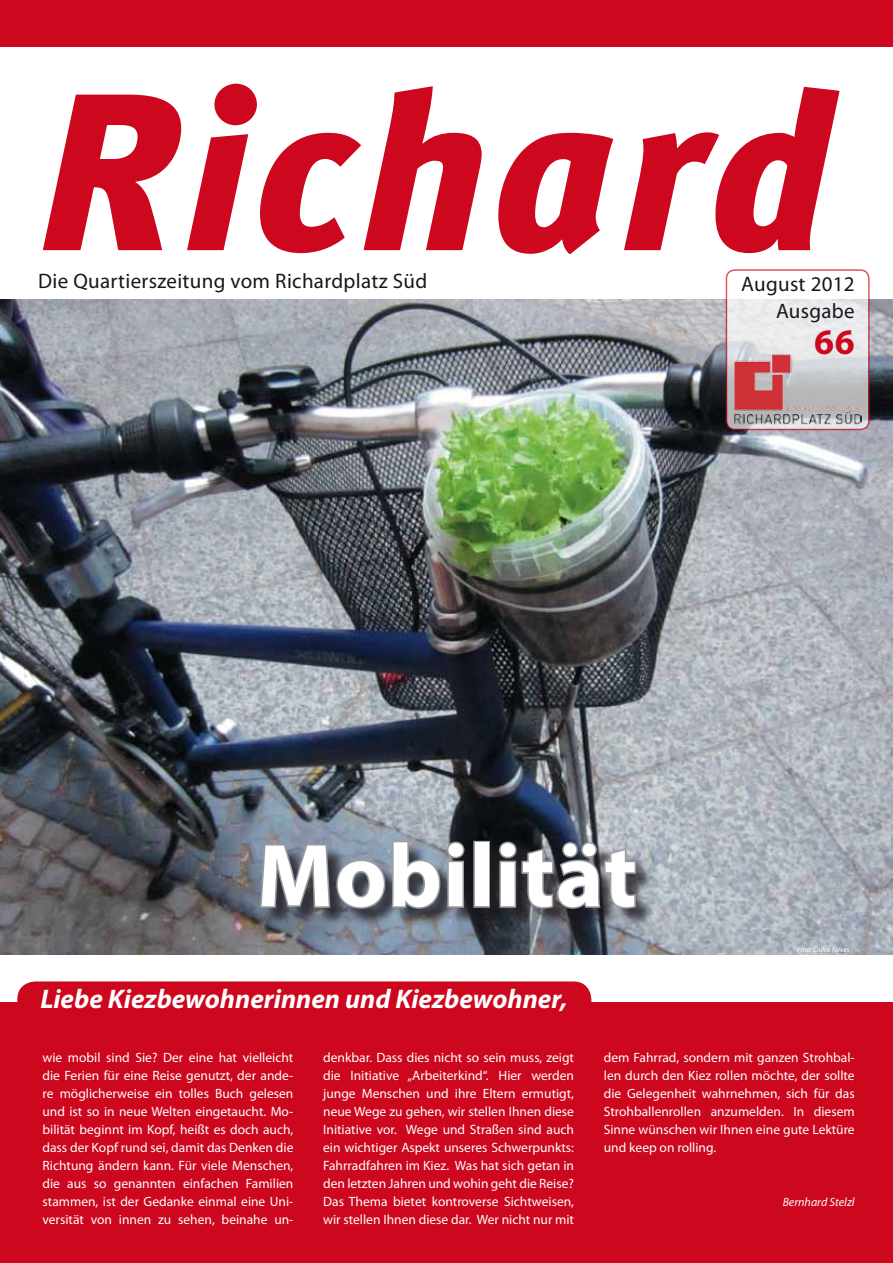
<style>
.page{position:relative;width:893px;height:1263px;background:#fff}
.page>*{position:absolute;margin:0;border:0;box-sizing:border-box;transform-origin:0 0}
.t1{font:700 90px "Myriad Pro";letter-spacing:.015em;color:#fff}
.t2{font:700 36px "Myriad Pro";color:#cd071e}
.t3{font:italic 700 27px "Myriad Pro";color:#fff}
.t4{font:21px/27px "Myriad Pro";letter-spacing:.015em;color:#1a171c;text-align:right}
.t5{font:13.5px/18px "Myriad Pro";color:#fff;text-align:justify}
.t6{font:italic 12px "Myriad Pro";color:#fff}
.t7{font:italic 7.5px "Myriad Pro";color:#fff}
</style>
<div class="page">
<div style="left:0;top:1002px;width:893px;height:261px;background:#cd071e"></div>
<svg style="left:43px;top:83px;width:797px;height:171px"></svg>
<img style="left:0;top:300px;width:893px;height:654px">
<svg style="left:726px;top:270px;width:143px;height:159px;fill:#ececee"></svg>
<div style="left:726px;top:269px;width:144px;height:161px;border:2px solid #cd071e;border-radius:9px"></div>
<div style="left:0;top:0;width:893px;height:47px;background:#cd071e"></div>
<div style="left:17px;top:981px;width:574px;height:39px;background:#cd071e;border-radius:18px"></div>
<div style="left:263px;top:843px;width:392px;height:84px;background:#1a171c;opacity:.75"></div>
<svg style="left:258px;top:839px;width:181px;height:71px;background:#707782"></svg>
<svg style="left:445px;top:840px;width:21px;height:69px"></svg>
<div style="left:473px;top:841px;width:17px;height:67px;border:3px solid #9c9e9f"></div>
<svg style="left:498px;top:840px;width:140px;height:70px;background:#5e6167"></svg>
<img style="left:734px;top:353px;width:127px;height:74px">
<h3 class="t4" style="left:38px;top:267px;width:390px">Die Quartierszeitung vom Richardplatz Süd</h3>
<h3 class="t4" style="left:741px;top:270px;width:115px">August 2012<br>Ausgabe</h3>
<h2 class="t2" style="left:814px;top:318px;width:42px">66</h2>
<h1 class="t1" style="left:257px;top:817px;width:381px">Mobilität</h1>
<h3 class="t3" style="left:40px;top:981px;width:528px">Liebe Kiezbewohnerinnen und Kiezbewohner,</h3>
<p class="t7" style="left:797px;top:945px;width:54px">Foto: Dulce Neves</p>
<p class="t5" style="left:43px;top:1048px;width:252px">wie mobil sind Sie? Der eine hat vielleicht die Ferien für eine Reise genutzt, der ande&shy;re möglicherweise ein tolles Buch gelesen und ist so in neue Welten eingetaucht. Mo&shy;bilität beginnt im Kopf, heißt es doch auch, dass der Kopf rund sei, damit das Denken die Richtung ändern kann. Für viele Menschen, die aus so genannten einfachen Familien stammen, ist der Gedanke einmal eine Uni&shy;versität von innen zu sehen, beinahe un-</p>
<p class="t5" style="left:323px;top:1048px;width:252px">denkbar. Dass dies nicht so sein muss, zeigt die Initiative „Arbeiterkind“. Hier werden junge Menschen und ihre Eltern ermutigt, neue Wege zu gehen, wir stellen Ihnen diese Initiative vor. Wege und Straßen sind auch ein wichtiger Aspekt unseres Schwerpunkts:<br>Fahrradfahren im Kiez. Was hat sich getan in den letzten Jahren und wohin geht die Reise?<br>Das Thema bietet kontroverse Sichtweisen, wir stellen Ihnen diese dar. Wer nicht nur mit</p>
<p class="t5" style="left:604px;top:1048px;width:252px">dem Fahrrad, sondern mit ganzen Strohbal&shy;len durch den Kiez rollen möchte, der sollte die Gelegenheit wahrnehmen, sich für das Strohballenrollen anzumelden. In diesem Sinne wünschen wir Ihnen eine gute Lektüre und keep on rolling.</p>
<p class="t6" style="left:783px;top:1195px;width:74px">Bernhard Stelzl</p>
</div>
